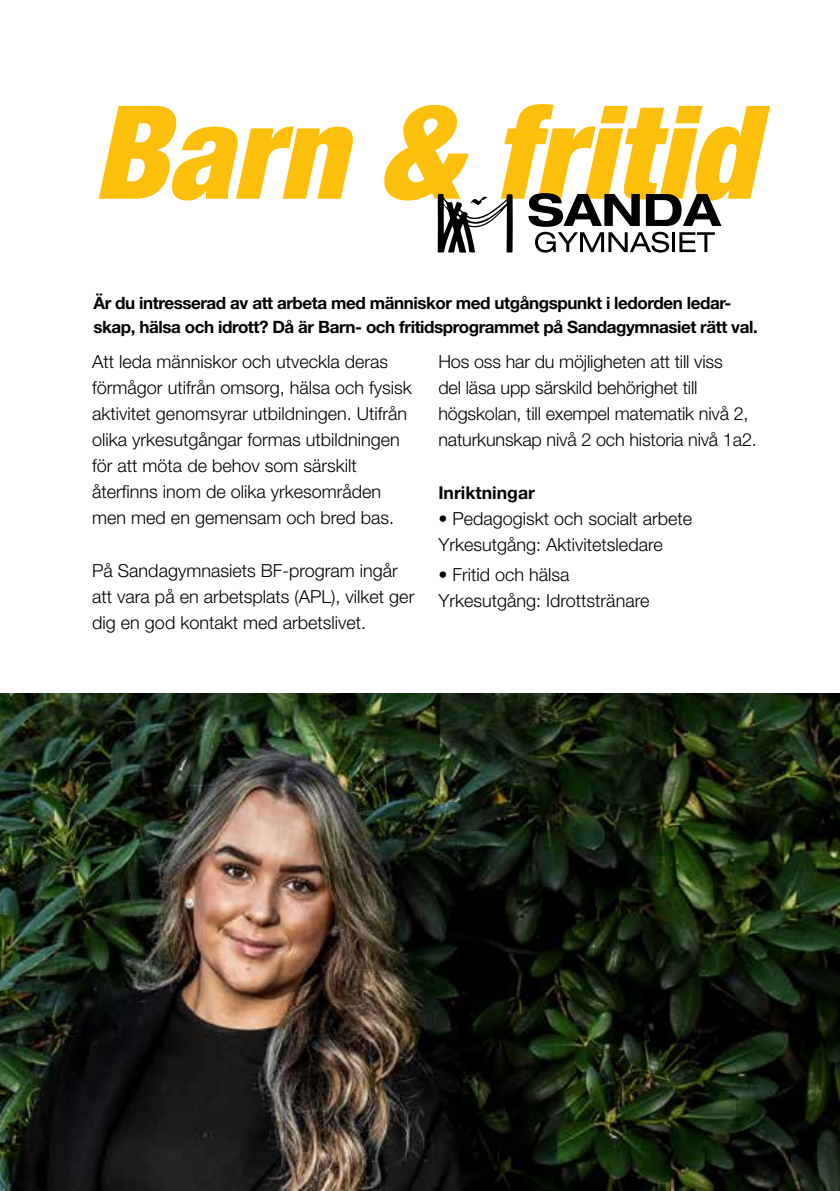
<style>
.page{position:relative;width:840px;height:1191px;background:#fff}
.page>*{position:absolute;margin:0;border:0;box-sizing:border-box;transform-origin:0 0}
.t1{font:italic 900 condensed 130px "Helvetica Neue LT Std";color:#fcc00c}
.t2{font:300 18px/26px "Helvetica Neue LT Std";color:#000}
.t3{font:700 17.6px "Helvetica Neue LT Std";color:#000}
.t4{font:700 17px/24px "Helvetica Neue LT Std";letter-spacing:-.025em;color:#000}
</style>
<div class="page">
<img style="left:0;top:693px;width:839px;height:498px">
<svg style="left:437px;top:194px;width:75px;height:59px"></svg>
<svg style="left:528px;top:193px;width:193px;height:60px"></svg>
<h1 class="t1" style="left:92px;top:72px;width:664px">Barn &amp; fritid</h1>
<p class="t4" style="left:93px;top:291px;width:665px">Är du intresserad av att arbeta med människor med utgångspunkt i ledorden ledar&shy;skap, hälsa och idrott? Då är Barn- och fritidsprogrammet på Sandagymnasiet rätt val.</p>
<p class="t2" style="left:92px;top:349px;width:321px">Att leda människor och utveckla deras förmågor utifrån omsorg, hälsa och fysisk aktivitet genomsyrar utbildningen. Utifrån olika yrkesutgångar formas utbildningen för att möta de behov som särskilt återfinns inom de olika yrkesområden men med en gemensam och bred bas.</p>
<p class="t2" style="left:92px;top:557px;width:323px">På Sandagymnasiets BF-program ingår att vara på en arbetsplats (APL), vilket ger dig en god kontakt med arbetslivet.</p>
<p class="t2" style="left:438px;top:349px;width:320px">Hos oss har du möjligheten att till viss<br>del läsa upp särskild behörighet till högskolan, till exempel matematik nivå 2, naturkunskap nivå 2 och historia nivå 1a2.</p>
<p class="t3" style="left:438px;top:481px;width:98px">Inriktningar</p>
<p class="t2" style="left:438px;top:505px;width:255px">• Pedagogiskt och socialt arbete<br>Yrkesutgång: Aktivitetsledare</p>
<p class="t2" style="left:438px;top:561px;width:212px">• Fritid och hälsa<br>Yrkesutgång: Idrottstränare</p>
</div>
